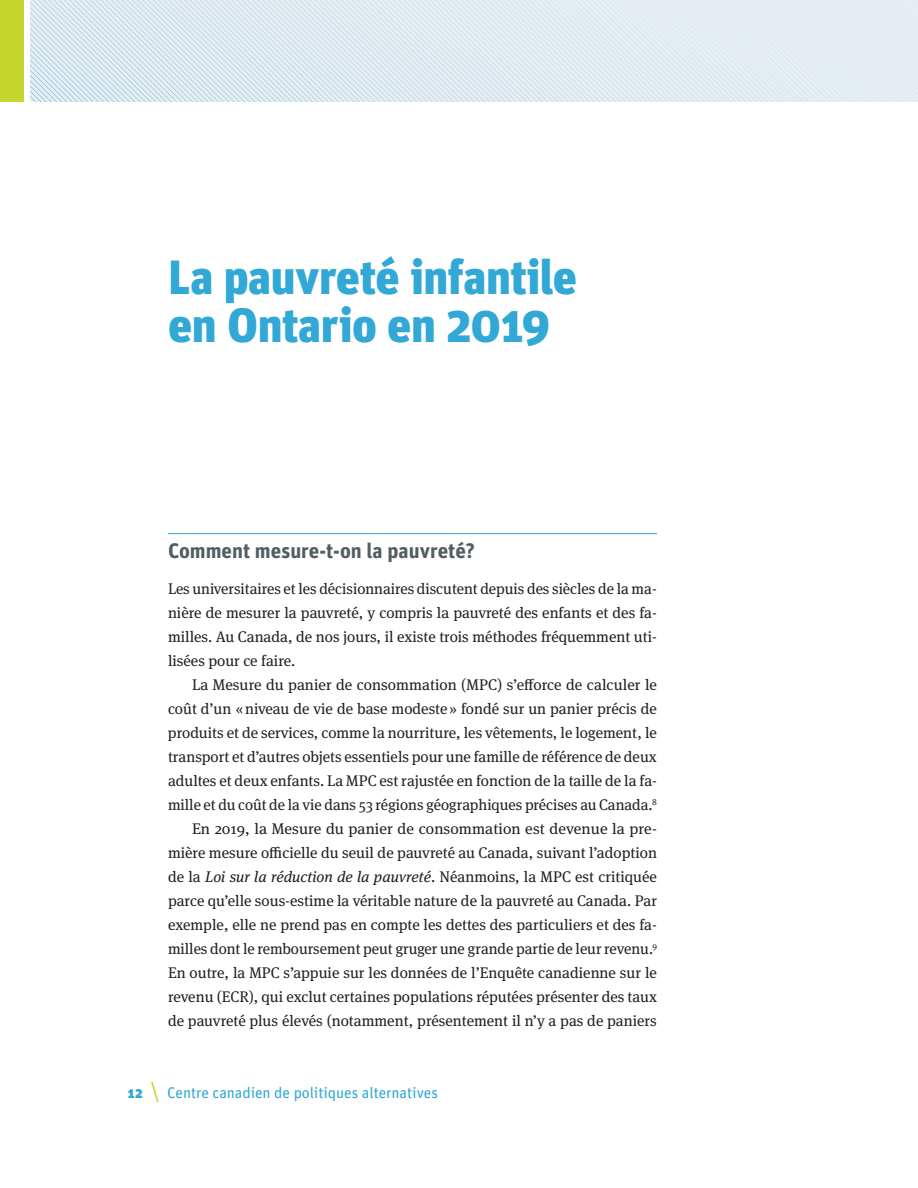
<style>
.page{position:relative;width:918px;height:1188px;background:#fff}
.page>*{position:absolute;margin:0;border:0;box-sizing:border-box;transform-origin:0 0}
.t1{font:900 48px/48px "Unit Pro";letter-spacing:-.01em;color:#31a8d5}
.t2{font:700 21px "Unit Pro";color:#525e65}
.t3{font:15.3px/24px "Meta Serif Pro";color:#231f20;text-align:justify}
.t4{font:15.3px "Unit Pro";letter-spacing:-.005em;color:#31a8d5}
.t5{font:900 15.3px "Unit Pro";color:#31a8d5}
.s1{font-style:italic}
</style>
<div class="page">
<svg style="left:151px;top:1081px;width:8px;height:22px"></svg>
<div style="left:0;top:0;width:24px;height:102px;background:#c5d62d"></div>
<svg style="left:30px;top:0;width:888px;height:102px;background:#dfeaef"></svg>
<hr style="left:168px;top:533px;width:489px;height:1px;background:#31a8d5">
<h1 class="t1" style="left:168px;top:250px;width:411px">La pauvreté infantile en Ontario en 2019</h1>
<h2 class="t2" style="left:168px;top:535px;width:308px">Comment mesure-t-on la pauvreté?</h2>
<p class="t3" style="left:168px;top:576px;width:491px">Les universitaires et les décisionnaires discutent depuis des siècles de la ma&shy;nière de mesurer la pauvreté, y compris la pauvreté des enfants et des fa&shy;milles. Au Canada, de nos jours, il existe trois méthodes fréquemment uti&shy;lisées pour ce faire.</p>
<p class="t3" style="left:168px;top:672px;width:491px;text-align:right">La Mesure du panier de consommation (MPC) s’efforce de calculer le coût d’un «niveau de vie de base modeste» fondé sur un panier précis de produits et de services, comme la nourriture, les vêtements, le logement, le transport et d’autres objets essentiels pour une famille de référence de deux adultes et deux enfants. La MPC est rajustée en fonction de la taille de la fa&shy;mille et du coût de la vie dans 53 régions géographiques précises au Canada.<sup>8<br></sup>En 2019, la Mesure du panier de consommation est devenue la pre&shy;mière mesure officielle du seuil de pauvreté au Canada, suivant l’adoption de la <span class="s1">Loi sur la réduction de la pauvreté</span>. Néanmoins, la MPC est critiquée parce qu’elle sous-estime la véritable nature de la pauvreté au Canada. Par exemple, elle ne prend pas en compte les dettes des particuliers et des fa&shy;milles dont le remboursement peut gruger une grande partie de leur revenu.<sup>9<br></sup>En outre, la MPC s’appuie sur les données de l’Enquête canadienne sur le revenu (ECR), qui exclut certaines populations réputées présenter des taux de pauvreté plus élevés (notamment, présentement il n’y a pas de paniers</p>
<p class="t5" style="left:128px;top:1081px;width:16px">12</p>
<p class="t4" style="left:167px;top:1082px;width:272px">Centre canadien de politiques alternatives</p>
</div>
